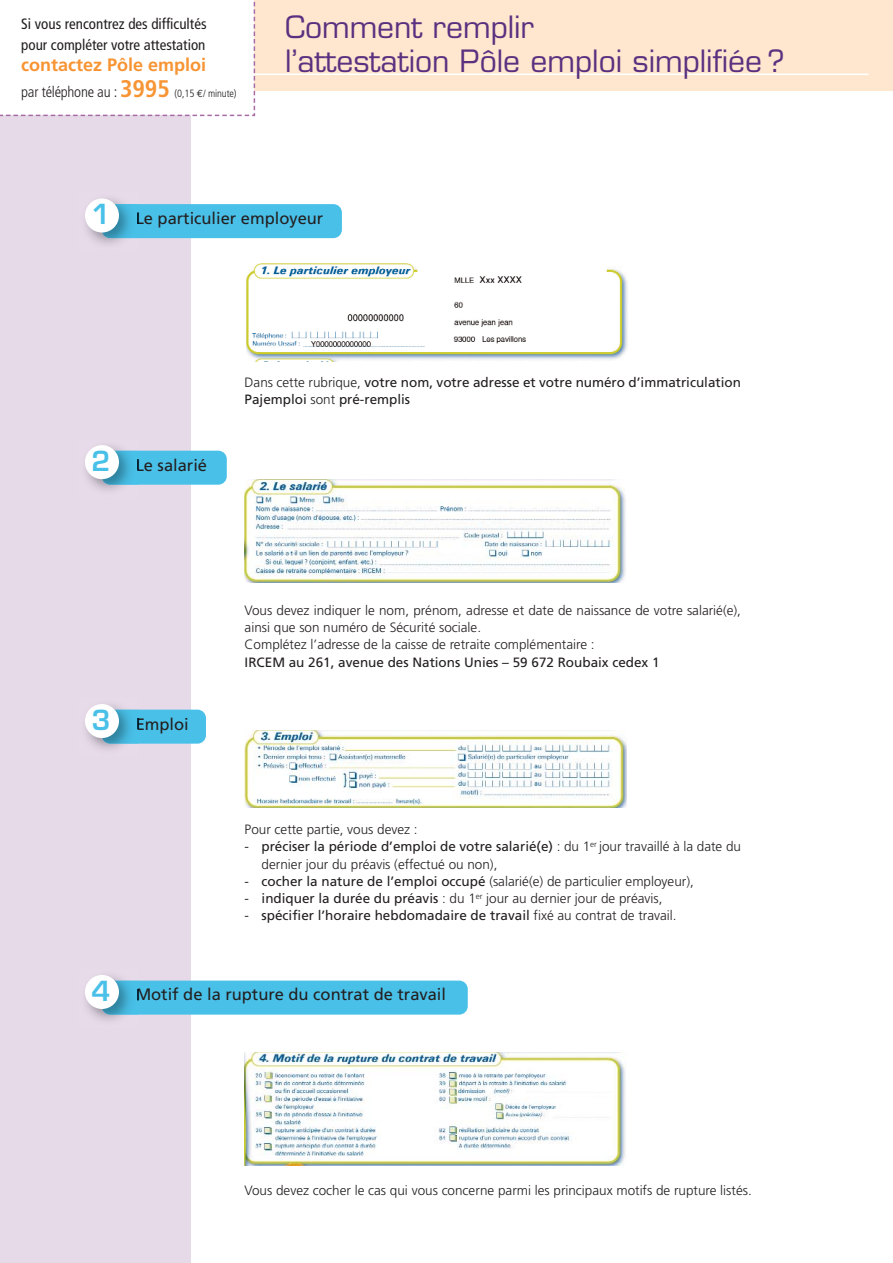
<style>
.page{position:relative;width:893px;height:1263px;background:#fff}
.page>*{position:absolute;margin:0;border:0;box-sizing:border-box;transform-origin:0 0}
.t1{font:30px/34px "Eurostile";color:#5a3180}
.t2{font:700 18px "Frutiger";color:#f79433}
.t3{font:16.5px "Frutiger";color:#231f20}
.t4{font:condensed 15px/21px "Frutiger";color:#231f20}
.t5{font:300 condensed 15px "Frutiger";letter-spacing:-.015em;color:#231f20}
.t6{font:300 13.5px/17.2px "Frutiger";color:#231f20}
.t7{font:13.5px/17.2px "Frutiger";color:#231f20}
.t8{font:300 condensed 10.5px "Frutiger";letter-spacing:-.01em;color:#231f20}
.s1{font-weight:700;font-size:24px;color:#f79433}
.s2{font-family:"Euro Mono";font-weight:400;font-stretch:normal}
.s3{font-family:"Eurostile";font-weight:600;font-size:27px;color:#49c0e8}
.s4{font-weight:300}
.s5{font-weight:400}
</style>
<div class="page">
<div style="left:196px;top:0;width:697px;height:91px;background:#ffe6ce"></div>
<div style="left:0;top:101px;width:190px;height:1162px;background:#e7dae8"></div>
<hr style="left:201px;top:74px;width:668px;height:1px;background:#fff">
<img style="left:247px;top:263px;width:381px;height:98px">
<img style="left:245px;top:1052px;width:380px;height:113px">
<img style="left:245px;top:479px;width:381px;height:104px">
<img style="left:245px;top:730px;width:382px;height:78px">
<svg style="left:0;top:0;width:256px;height:117px"></svg>
<div style="left:102px;top:204px;width:240px;height:34px;background:#49c0e8;border-radius:9px"></div>
<img style="left:85px;top:198px;width:53px;height:46px">
<img style="left:102px;top:231px;width:8px;height:7px">
<svg style="left:137px;top:212px;width:1px;height:15px"></svg>
<div style="left:85px;top:198px;width:34px;height:35px;background:#fff;border-radius:50%"></div>
<div style="left:102px;top:451px;width:125px;height:34px;background:#49c0e8;border-radius:9px"></div>
<img style="left:85px;top:445px;width:53px;height:46px">
<img style="left:102px;top:477px;width:8px;height:8px">
<svg style="left:137px;top:458px;width:1px;height:13px"></svg>
<div style="left:85px;top:445px;width:34px;height:34px;background:#fff;border-radius:50%"></div>
<div style="left:102px;top:710px;width:104px;height:34px;background:#49c0e8;border-radius:9px"></div>
<img style="left:85px;top:704px;width:53px;height:46px">
<img style="left:102px;top:736px;width:8px;height:8px">
<svg style="left:137px;top:717px;width:1px;height:16px"></svg>
<div style="left:85px;top:704px;width:34px;height:34px;background:#fff;border-radius:50%"></div>
<div style="left:102px;top:980px;width:366px;height:34px;background:#49c0e8;border-radius:9px"></div>
<img style="left:85px;top:975px;width:53px;height:46px">
<img style="left:102px;top:1007px;width:8px;height:7px">
<svg style="left:137px;top:988px;width:1px;height:16px"></svg>
<div style="left:85px;top:975px;width:34px;height:34px;background:#fff;border-radius:50%"></div>
<p class="t4" style="left:21px;top:15px;width:187px">Si vous rencontrez des difficultés pour compléter votre attestation</p>
<h2 class="t2" style="left:21px;top:58px;width:186px">contactez Pôle emploi</h2>
<p class="t5" style="left:21px;top:85px;width:150px">par téléphone au : <span class="s1">3995</span></p>
<p class="t8" style="left:175px;top:89px;width:63px">(0,15 <span class="s2">€</span>/ minute)</p>
<h1 class="t1" style="left:285px;top:13px;width:501px">Comment remplir<br>l’attestation Pôle emploi simplifiée ?</h1>
<p class="t3" style="left:91px;top:212px;width:233px"><span class="s3">1</span> Le particulier employeur</p>
<p class="t3" style="left:91px;top:458px;width:117px"><span class="s3">2</span> Le salarié</p>
<p class="t7" style="left:245px;top:374px;width:498px"><span class="s4">Dans cette rubrique,</span> votre nom, votre adresse et votre numéro d’immatriculation<br>Pajemploi <span class="s4">sont</span> pré-remplis</p>
<p class="t3" style="left:91px;top:717px;width:99px"><span class="s3">3</span> Emploi</p>
<p class="t6" style="left:245px;top:602px;width:498px">Vous devez indiquer le nom, prénom, adresse et date de naissance de votre salarié(e), ainsi que son numéro de Sécurité sociale.<br>Complétez l’adresse de la caisse de retraite complémentaire :</p>
<p class="t7" style="left:245px;top:654px;width:416px">IRCEM au 261, avenue des Nations Unies – 59 672 Roubaix cedex 1</p>
<p class="t6" style="left:245px;top:822px;width:174px">Pour cette partie, vous devez :</p>
<p class="t6" style="left:261px;top:839px;width:481px;text-indent:-17px">- <span class="s5">préciser la période d’emploi de votre salarié(e)</span> : du 1<sup>er</sup> jour travaillé à la date du dernier jour du préavis (effectué ou non),</p>
<p class="t6" style="left:245px;top:874px;width:451px">- <span class="s5">cocher la nature de l’emploi occupé</span> (salarié(e) de particulier employeur),</p>
<p class="t6" style="left:245px;top:891px;width:419px">- <span class="s5">indiquer la durée du préavis</span> : du 1<sup>er</sup> jour au dernier jour de préavis,</p>
<p class="t7" style="left:245px;top:908px;width:433px"><span class="s4">-</span> spécifier l’horaire hebdomadaire de travail <span class="s4">fixé au contrat de travail.</span></p>
<p class="t3" style="left:91px;top:988px;width:356px"><span class="s3">4</span> Motif de la rupture du contrat de travail</p>
<p class="t6" style="left:245px;top:1182px;width:509px">Vous devez cocher le cas qui vous concerne parmi les principaux motifs de rupture listés.</p>
</div>
